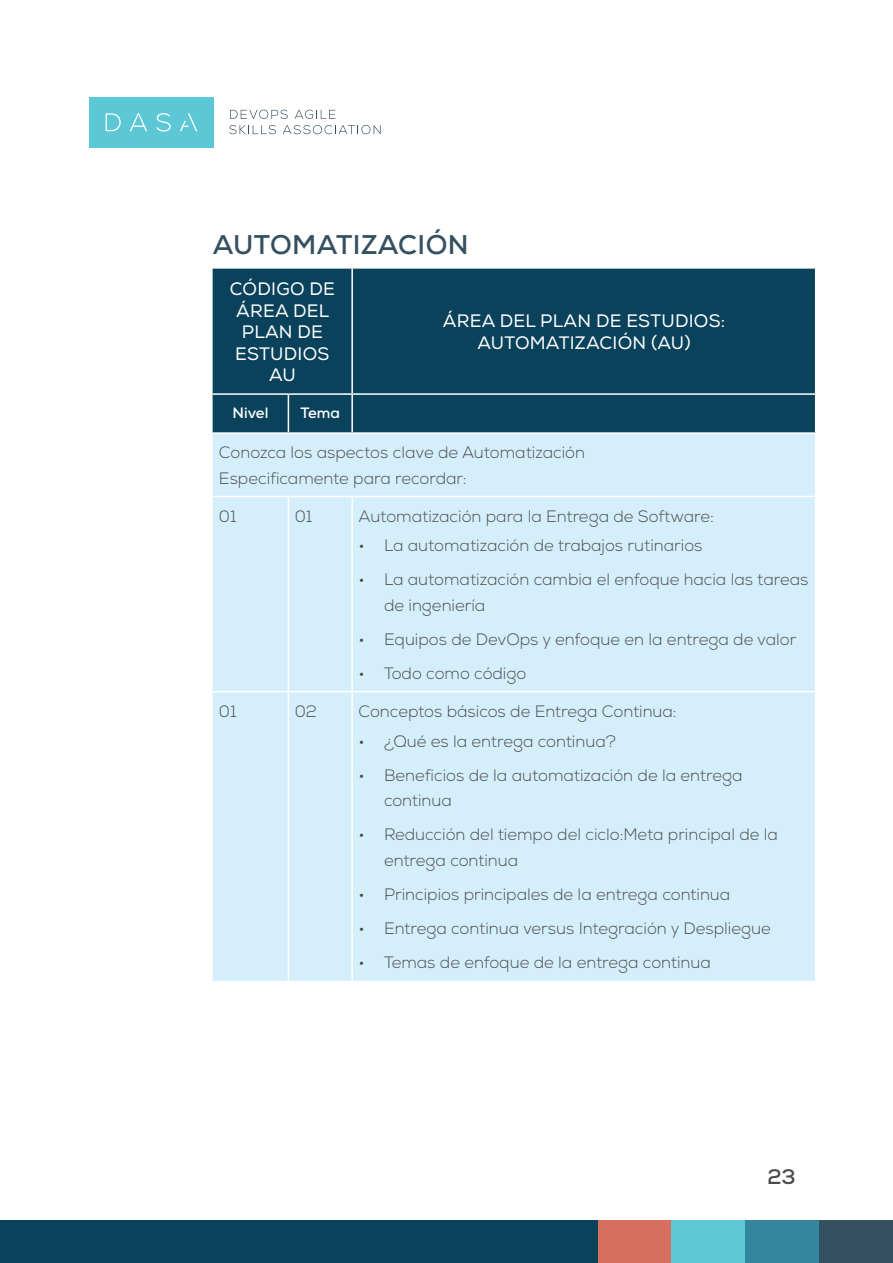
<style>
.page{position:relative;width:893px;height:1263px;background:#fff}
.page>*{position:absolute;margin:0;border:0;box-sizing:border-box;transform-origin:0 0}
.t1{font:700 27px "Nexa";letter-spacing:.015em;color:#355060}
.t2{font:700 21px "Nexa";color:#4b4c4d}
.t3{font:18px/21.6px "Nexa";letter-spacing:.015em;color:#fff;text-align:center}
.t4{font:300 16.5px/25.5px "Nexa";color:#4b4c4d}
.t5{font:700 15px "Nexa";color:#fff}
</style>
<div class="page">
<svg style="left:230px;top:110px;width:58px;height:9px"></svg>
<svg style="left:295px;top:110px;width:40px;height:9px"></svg>
<svg style="left:229px;top:125px;width:47px;height:9px"></svg>
<svg style="left:283px;top:125px;width:98px;height:9px"></svg>
<div style="left:89px;top:97px;width:125px;height:51px;background:#5cc7d5"></div>
<svg style="left:106px;top:113px;width:15px;height:18px"></svg>
<svg style="left:130px;top:113px;width:17px;height:18px"></svg>
<svg style="left:156px;top:113px;width:15px;height:19px"></svg>
<svg style="left:180px;top:113px;width:17px;height:18px"></svg>
<div style="left:597px;top:1220px;width:74px;height:43px;background:#d76f5f"></div>
<div style="left:671px;top:1220px;width:74px;height:43px;background:#5dc8d6"></div>
<div style="left:745px;top:1220px;width:74px;height:43px;background:#35869f"></div>
<div style="left:819px;top:1220px;width:74px;height:43px;background:#355060"></div>
<div style="left:0;top:1220px;width:597px;height:43px;background:#0a425c"></div>
<div style="left:213px;top:269px;width:602px;height:163px;background:#0a425c"></div>
<div style="left:213px;top:434px;width:602px;height:547px;background:#d4effb"></div>
<hr style="left:351px;top:269px;width:2px;height:124px;background:#fff">
<hr style="left:213px;top:393px;width:75px;height:2px;background:#fff">
<hr style="left:288px;top:393px;width:64px;height:2px;background:#fff">
<hr style="left:288px;top:395px;width:1px;height:37px;background:#fff">
<hr style="left:352px;top:393px;width:464px;height:2px;background:#fff">
<hr style="left:351px;top:395px;width:2px;height:37px;background:#fff">
<hr style="left:213px;top:496px;width:75px;height:1px;background:#fff">
<hr style="left:288px;top:496px;width:64px;height:1px;background:#fff">
<hr style="left:288px;top:497px;width:1px;height:194px;background:#fff">
<hr style="left:352px;top:496px;width:464px;height:1px;background:#fff">
<hr style="left:351px;top:497px;width:2px;height:194px;background:#fff">
<hr style="left:213px;top:691px;width:75px;height:1px;background:#fff">
<hr style="left:288px;top:691px;width:64px;height:1px;background:#fff">
<hr style="left:288px;top:692px;width:1px;height:289px;background:#fff">
<hr style="left:352px;top:691px;width:464px;height:1px;background:#fff">
<hr style="left:351px;top:692px;width:2px;height:289px;background:#fff">
<h1 class="t1" style="left:213px;top:227px;width:257px">AUTOMATIZACIÓN</h1>
<p class="t3" style="left:230px;top:278px;width:107px">CÓDIGO DE</p>
<p class="t3" style="left:236px;top:300px;width:95px">ÁREA DEL</p>
<p class="t3" style="left:242px;top:321px;width:83px">PLAN DE</p>
<p class="t3" style="left:235px;top:343px;width:82px">ESTUDIOS</p>
<p class="t3" style="left:269px;top:365px;width:25px">AU</p>
<p class="t3" style="left:443px;top:311px;width:284px">ÁREA DEL PLAN DE ESTUDIOS:<br>AUTO MATIZACIÓN (AU)</p>
<p class="t5" style="left:233px;top:403px;width:37px">N IVEL</p>
<p class="t5" style="left:301px;top:403px;width:41px">TEMA</p>
<p class="t4" style="left:219px;top:440px;width:368px">Conozca los aspectos clave de Automatización<br>Especificamente para recordar:</p>
<p class="t4" style="left:219px;top:504px;width:19px">01</p>
<p class="t4" style="left:295px;top:504px;width:19px">01</p>
<p class="t4" style="left:359px;top:504px;width:357px">Automatización para la Entrega de Software:</p>
<p class="t4" style="left:359px;top:533px;width:345px">• La automatización de trabajos rutinarios</p>
<p class="t4" style="left:384px;top:567px;width:426px;text-indent:-26px">• La automatización cambia el enfoque hacia las tareas de ingeniería</p>
<p class="t4" style="left:359px;top:627px;width:439px">• Equipos de DevOps y enfoque en la entrega de valor</p>
<p class="t4" style="left:359px;top:661px;width:169px">• Todo como código</p>
<p class="t4" style="left:219px;top:699px;width:19px">01</p>
<p class="t4" style="left:295px;top:699px;width:24px">02</p>
<p class="t4" style="left:359px;top:699px;width:320px">Conceptos básicos de Entrega Continua:</p>
<p class="t4" style="left:359px;top:728px;width:259px">• ¿Qué es la entrega continua?</p>
<p class="t4" style="left:384px;top:762px;width:360px;text-indent:-26px">• Beneficios de la automatización de la entrega continua</p>
<p class="t4" style="left:384px;top:822px;width:395px;text-indent:-26px">• Reducción del tiempo del ciclo:Meta principal de la entrega continua</p>
<p class="t4" style="left:359px;top:881px;width:373px">• Principios principales de la entrega continua</p>
<p class="t4" style="left:359px;top:915px;width:414px">• Entrega continua versus Integración y Despliegue</p>
<p class="t4" style="left:359px;top:949px;width:354px">• Temas de enfoque de la entrega continua</p>
<p class="t2" style="left:767px;top:1163px;width:30px">23</p>
</div>
